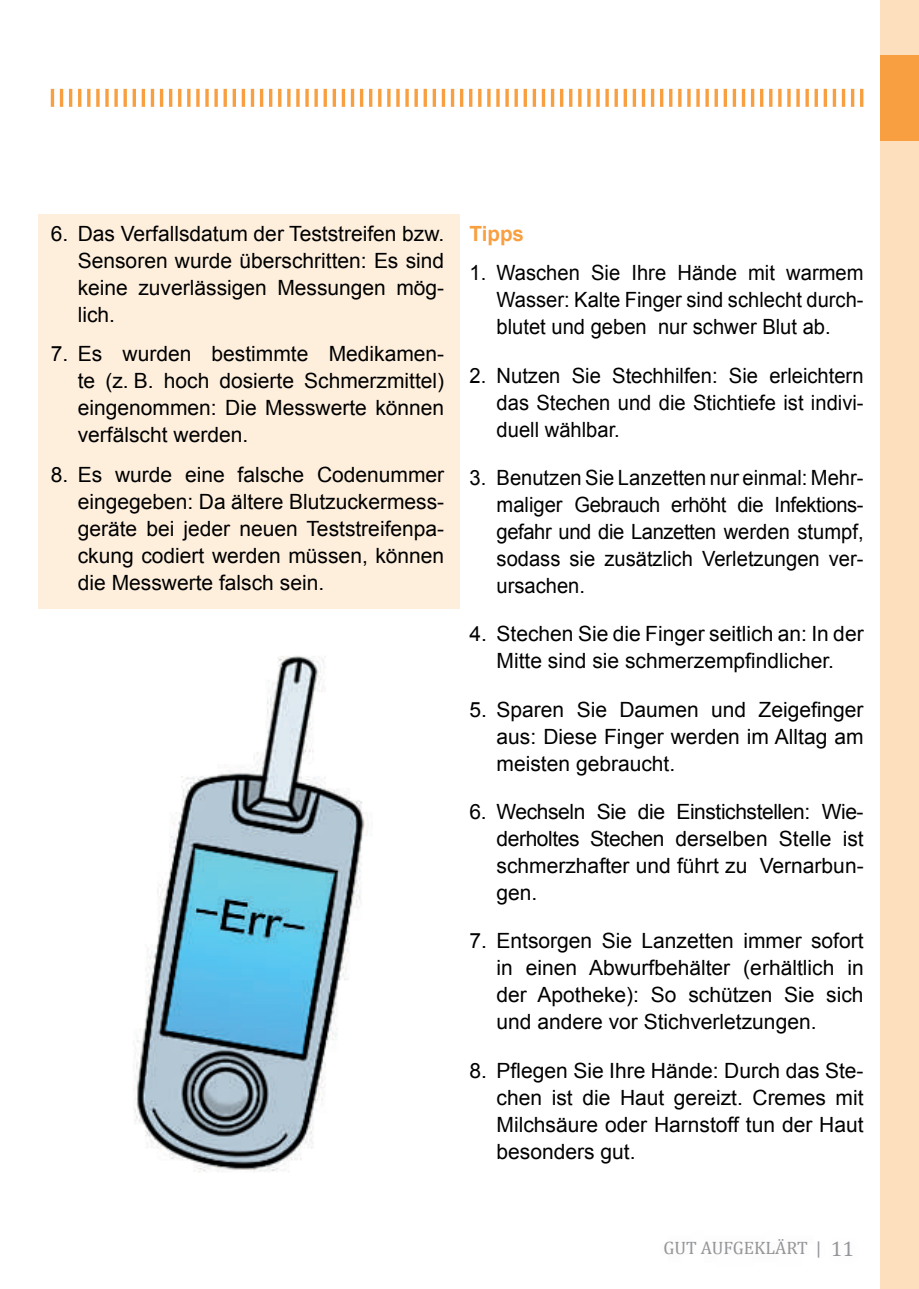
<style>
.page{position:relative;width:919px;height:1289px;background:#fff}
.page>*{position:absolute;margin:0;border:0;box-sizing:border-box;transform-origin:0 0}
.t1{font:21px/27px "Arial";color:#000;text-align:justify}
.t2{font:21px/27px "Arial";color:#000;text-align:justify;scale:.96 1}
.t3{font:700 21px "Arial";color:#f8a041}
.t4{font:18px "Cambria";color:#939598}
.s1{font-size:21px}
</style>
<div class="page">
<div style="left:880px;top:0;width:38px;height:1288px;background:#fddfbe"></div>
<div style="left:880px;top:55px;width:38px;height:85px;background:#f8a041"></div>
<div style="left:38px;top:214px;width:422px;height:394px;background:#feefdd"></div>
<img style="left:133px;top:656px;width:235px;height:516px">
<hr style="left:51px;top:89px;width:3px;height:18px;background:#f8a041">
<hr style="left:60px;top:89px;width:3px;height:18px;background:#f8a041">
<hr style="left:69px;top:89px;width:3px;height:18px;background:#f8a041">
<hr style="left:78px;top:89px;width:3px;height:18px;background:#f8a041">
<hr style="left:87px;top:89px;width:3px;height:18px;background:#f8a041">
<svg style="left:96px;top:89px;width:4px;height:18px"></svg>
<svg style="left:105px;top:89px;width:4px;height:18px"></svg>
<svg style="left:114px;top:89px;width:4px;height:18px"></svg>
<svg style="left:123px;top:89px;width:4px;height:18px"></svg>
<hr style="left:133px;top:89px;width:3px;height:18px;background:#f8a041">
<hr style="left:142px;top:89px;width:3px;height:18px;background:#f8a041">
<hr style="left:151px;top:89px;width:3px;height:18px;background:#f8a041">
<hr style="left:160px;top:89px;width:3px;height:18px;background:#f8a041">
<hr style="left:169px;top:89px;width:3px;height:18px;background:#f8a041">
<hr style="left:178px;top:89px;width:3px;height:18px;background:#f8a041">
<hr style="left:187px;top:89px;width:3px;height:18px;background:#f8a041">
<hr style="left:196px;top:89px;width:3px;height:18px;background:#f8a041">
<svg style="left:205px;top:89px;width:4px;height:18px"></svg>
<svg style="left:214px;top:89px;width:4px;height:18px"></svg>
<svg style="left:223px;top:89px;width:4px;height:18px"></svg>
<svg style="left:232px;top:89px;width:4px;height:18px"></svg>
<hr style="left:242px;top:89px;width:3px;height:18px;background:#f8a041">
<hr style="left:251px;top:89px;width:3px;height:18px;background:#f8a041">
<hr style="left:260px;top:89px;width:3px;height:18px;background:#f8a041">
<hr style="left:269px;top:89px;width:3px;height:18px;background:#f8a041">
<hr style="left:278px;top:89px;width:3px;height:18px;background:#f8a041">
<hr style="left:287px;top:89px;width:3px;height:18px;background:#f8a041">
<hr style="left:296px;top:89px;width:3px;height:18px;background:#f8a041">
<svg style="left:305px;top:89px;width:4px;height:18px"></svg>
<svg style="left:314px;top:89px;width:4px;height:18px"></svg>
<svg style="left:323px;top:89px;width:4px;height:18px"></svg>
<svg style="left:332px;top:89px;width:4px;height:18px"></svg>
<hr style="left:342px;top:89px;width:3px;height:18px;background:#f8a041">
<hr style="left:351px;top:89px;width:3px;height:18px;background:#f8a041">
<hr style="left:360px;top:89px;width:3px;height:18px;background:#f8a041">
<hr style="left:369px;top:89px;width:3px;height:18px;background:#f8a041">
<hr style="left:378px;top:89px;width:3px;height:18px;background:#f8a041">
<hr style="left:387px;top:89px;width:3px;height:18px;background:#f8a041">
<hr style="left:396px;top:89px;width:3px;height:18px;background:#f8a041">
<svg style="left:405px;top:89px;width:4px;height:18px"></svg>
<svg style="left:414px;top:89px;width:4px;height:18px"></svg>
<svg style="left:423px;top:89px;width:4px;height:18px"></svg>
<svg style="left:432px;top:89px;width:4px;height:18px"></svg>
<svg style="left:441px;top:89px;width:4px;height:18px"></svg>
<hr style="left:451px;top:89px;width:3px;height:18px;background:#f8a041">
<hr style="left:460px;top:89px;width:3px;height:18px;background:#f8a041">
<hr style="left:469px;top:89px;width:3px;height:18px;background:#f8a041">
<hr style="left:478px;top:89px;width:3px;height:18px;background:#f8a041">
<hr style="left:487px;top:89px;width:3px;height:18px;background:#f8a041">
<hr style="left:496px;top:89px;width:3px;height:18px;background:#f8a041">
<hr style="left:505px;top:89px;width:3px;height:18px;background:#f8a041">
<svg style="left:514px;top:89px;width:4px;height:18px"></svg>
<svg style="left:523px;top:89px;width:4px;height:18px"></svg>
<svg style="left:532px;top:89px;width:4px;height:18px"></svg>
<svg style="left:541px;top:89px;width:4px;height:18px"></svg>
<hr style="left:551px;top:89px;width:3px;height:18px;background:#f8a041">
<hr style="left:560px;top:89px;width:3px;height:18px;background:#f8a041">
<hr style="left:569px;top:89px;width:3px;height:18px;background:#f8a041">
<hr style="left:578px;top:89px;width:3px;height:18px;background:#f8a041">
<hr style="left:587px;top:89px;width:3px;height:18px;background:#f8a041">
<hr style="left:596px;top:89px;width:3px;height:18px;background:#f8a041">
<hr style="left:605px;top:89px;width:3px;height:18px;background:#f8a041">
<svg style="left:614px;top:89px;width:4px;height:18px"></svg>
<svg style="left:623px;top:89px;width:4px;height:18px"></svg>
<svg style="left:632px;top:89px;width:4px;height:18px"></svg>
<svg style="left:641px;top:89px;width:4px;height:18px"></svg>
<svg style="left:650px;top:89px;width:4px;height:18px"></svg>
<hr style="left:660px;top:89px;width:3px;height:18px;background:#f8a041">
<hr style="left:669px;top:89px;width:3px;height:18px;background:#f8a041">
<hr style="left:678px;top:89px;width:3px;height:18px;background:#f8a041">
<hr style="left:687px;top:89px;width:3px;height:18px;background:#f8a041">
<hr style="left:696px;top:89px;width:3px;height:18px;background:#f8a041">
<hr style="left:705px;top:89px;width:3px;height:18px;background:#f8a041">
<hr style="left:714px;top:89px;width:3px;height:18px;background:#f8a041">
<svg style="left:723px;top:89px;width:4px;height:18px"></svg>
<svg style="left:732px;top:89px;width:4px;height:18px"></svg>
<svg style="left:741px;top:89px;width:4px;height:18px"></svg>
<svg style="left:750px;top:89px;width:4px;height:18px"></svg>
<hr style="left:760px;top:89px;width:3px;height:18px;background:#f8a041">
<hr style="left:769px;top:89px;width:3px;height:18px;background:#f8a041">
<hr style="left:778px;top:89px;width:3px;height:18px;background:#f8a041">
<hr style="left:787px;top:89px;width:3px;height:18px;background:#f8a041">
<hr style="left:796px;top:89px;width:3px;height:18px;background:#f8a041">
<hr style="left:805px;top:89px;width:3px;height:18px;background:#f8a041">
<hr style="left:814px;top:89px;width:3px;height:18px;background:#f8a041">
<svg style="left:823px;top:89px;width:4px;height:18px"></svg>
<svg style="left:832px;top:89px;width:4px;height:18px"></svg>
<svg style="left:841px;top:89px;width:4px;height:18px"></svg>
<svg style="left:850px;top:89px;width:4px;height:18px"></svg>
<svg style="left:860px;top:89px;width:3px;height:18px"></svg>
<p class="t1" style="left:78px;top:222px;width:368px;text-indent:-27px">6. Das Verfallsdatum der Teststreifen bzw.<br>Sensoren wurde überschritten: Es sind keine zuverlässigen Messungen mög&shy;lich.</p>
<p class="t1" style="left:78px;top:342px;width:368px;text-indent:-27px">7. Es wurden bestimmte Medikamen&shy;te (z. B. hoch dosierte Schmerzmittel) eingenommen: Die Messwerte können verfälscht werden.</p>
<p class="t1" style="left:78px;top:463px;width:368px;text-indent:-27px">8. Es wurde eine falsche Codenummer eingegeben: Da ältere Blutzuckermess&shy;geräte bei jeder neuen Teststreifenpa&shy;ckung codiert werden müssen, können die Messwerte falsch sein.</p>
<p class="t3" style="left:469px;top:225px;width:56px">Tipps</p>
<p class="t2" style="left:496px;top:261px;width:384px;text-indent:-27px">1. Waschen Sie Ihre Hände mit warmem Wasser: Kalte Finger sind schlecht durch&shy;blutet und geben nur schwer Blut ab.</p>
<p class="t2" style="left:496px;top:364px;width:384px;text-indent:-27px">2. Nutzen Sie Stechhilfen: Sie erleichtern das Stechen und die Stichtiefe ist indivi&shy;duell wählbar.</p>
<p class="t2" style="left:496px;top:466px;width:384px;text-indent:-27px">3. Benutzen Sie Lanzetten nur einmal: Mehr&shy;maliger Gebrauch erhöht die Infektions&shy;gefahr und die Lanzetten werden stumpf, sodass sie zusätzlich Verletzungen ver&shy;ursachen.</p>
<p class="t1" style="left:469px;top:622px;width:395px;text-align:center">4. Stechen Sie die Finger seitlich an: In der<br>Mitte sind sie schmerzempfindlicher.</p>
<p class="t1" style="left:496px;top:697px;width:368px;text-indent:-27px">5. Sparen Sie Daumen und Zeigefinger aus: Diese Finger werden im Alltag am meisten gebraucht.</p>
<p class="t1" style="left:496px;top:800px;width:368px;text-indent:-27px">6. Wechseln Sie die Einstichstellen: Wie&shy;derholtes Stechen derselben Stelle ist schmerzhafter und führt zu Vernarbun&shy;gen.</p>
<p class="t1" style="left:496px;top:929px;width:368px;text-indent:-27px">7. Entsorgen Sie Lanzetten immer sofort in einen Abwurfbehälter (erhältlich in der Apotheke): So schützen Sie sich und andere vor Stichverletzungen.</p>
<p class="t1" style="left:496px;top:1058px;width:368px;text-indent:-27px">8. Pflegen Sie Ihre Hände: Durch das Ste&shy;chen ist die Haut gereizt. Cremes mit Milchsäure oder Harnstoff tun der Haut besonders gut.</p>
<p class="t4" style="left:663px;top:1241px;width:192px">GUT AUFGEKLÄRT | <span class="s1">11</span></p>
</div>
